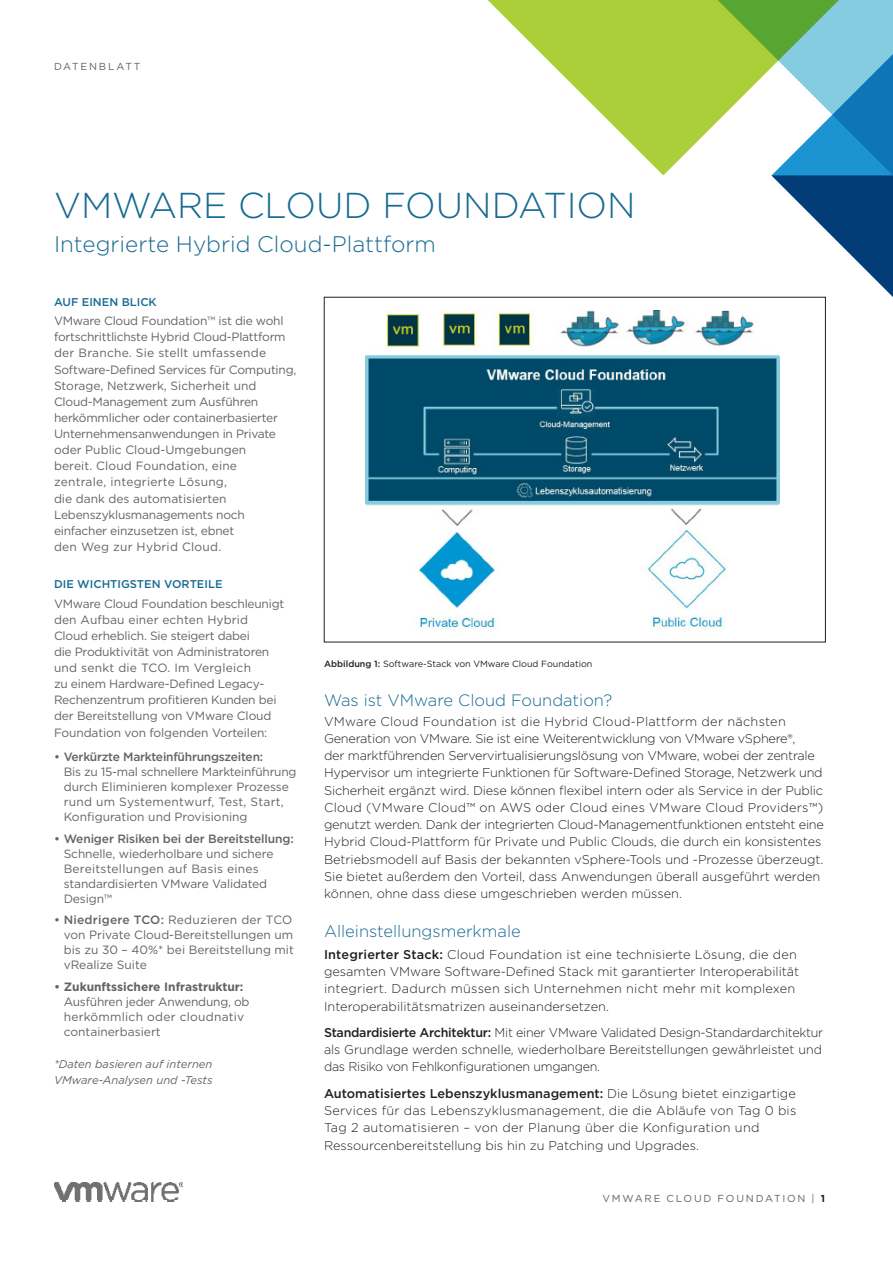
<style>
.page{position:relative;width:893px;height:1263px;background:#fff}
.page>*{position:absolute;margin:0;border:0;box-sizing:border-box;transform-origin:0 0}
.t1{font:300 36px "Gotham";color:#176a92}
.t2{font:300 22.5px "Gotham";color:#176a92}
.t3{font:300 16.5px "Gotham";color:#176a92}
.t4{font:300 12.75px/17.2px "Gotham";letter-spacing:-.005em;color:#231f20}
.t5{font:300 12.75px/17.2px "Gotham";letter-spacing:.015em;color:#231f20}
.t6{font:12px/16.2px "Gotham";letter-spacing:-.01em;color:#636366}
.t7{font:500 12px "Gotham";letter-spacing:-.02em;color:#636366}
.t8{font:700 12px "Gotham";color:#636366}
.t9{font:italic 11.25px/16.2px "Gotham";color:#636366}
.t10{font:500 11.25px "Gotham";color:#176a92}
.t11{font:10.2px "Gotham";letter-spacing:.175em;color:#636366}
.t12{font:9px "Gotham";color:#231f20}
.s1{font-weight:500}
.s2{font-weight:700;color:#231f20}
</style>
<div class="page">
<img style="left:54px;top:1182px;width:129px;height:20px">
<svg style="left:487px;top:0;width:217px;height:175px;fill:#abcf38"></svg>
<svg style="left:704px;top:0;width:189px;height:297px"></svg>
<img style="left:366px;top:310px;width:413px;height:320px">
<p class="t11" style="left:54px;top:62px;width:88px">DATENBLATT</p>
<h1 class="t1" style="left:54px;top:188px;width:583px">VMWARE CLOUD FOUNDATION</h1>
<h2 class="t2" style="left:54px;top:233px;width:383px">Integrierte Hybrid Cloud-Plattform</h2>
<p class="t10" style="left:54px;top:296px;width:104px">AUF EINEN BLICK</p>
<p class="t6" style="left:54px;top:313px;width:244px">VMware Cloud Foundation™ ist die wohl fortschrittlichste Hybrid Cloud-Plattform der Branche. Sie stellt umfassende Software-Defined Services für Computing, Storage, Netzwerk, Sicherheit und Cloud-Management zum Ausführen herkömmlicher oder containerbasierter Unternehmensanwendungen in Private oder Public Cloud-Umgebungen<br>bereit. Cloud Foundation, eine<br>zentrale, integrierte Lösung,<br>die dank des automatisierten Lebenszyklusmanagements noch einfacher einzusetzen ist, ebnet<br>den Weg zur Hybrid Cloud.</p>
<p class="t10" style="left:54px;top:578px;width:170px">DIE WICHTIGSTEN VORTEILE</p>
<p class="t6" style="left:54px;top:596px;width:232px">VMware Cloud Foundation beschleunigt den Aufbau einer echten Hybrid Cloud erheblich. Sie steigert dabei<br>die Produktivität von Administratoren und senkt die TCO. Im Vergleich<br>zu einem Hardware-Defined Legacy-Rechenzentrum profitieren Kunden bei der Bereitstellung von VMware Cloud Foundation von folgenden Vorteilen:</p>
<p class="t7" style="left:54px;top:750px;width:211px">• Verkürzte Markteinführungszeiten:</p>
<p class="t6" style="left:64px;top:764px;width:234px;line-height:15px">Bis zu 15-mal schnellere Markteinführung durch Eliminieren komplexer Prozesse rund um Systementwurf, Test, Start, Konfiguration und Provisioning</p>
<p class="t7" style="left:54px;top:832px;width:241px">• Weniger Risiken bei der Bereitstellung:</p>
<p class="t6" style="left:64px;top:846px;width:211px;line-height:15px">Schnelle, wiederholbare und sichere<br>Bereitstellungen auf Basis eines standardisierten VMware Validated<br>Design™</p>
<p class="t6" style="left:64px;top:913px;width:232px;line-height:15px;text-indent:-10px"><span class="s1">• Niedrigere TCO:</span> Reduzieren der TCO von Private Cloud-Bereitstellungen um bis zu 30 – 40%* bei Bereitstellung mit vRealize Suite</p>
<p class="t8" style="left:54px;top:982px;width:191px">• Zukunftssichere Infrastruktur:</p>
<p class="t6" style="left:64px;top:995px;width:187px;line-height:15px">Ausführen jeder Anwendung, ob herkömmlich oder cloudnativ containerbasiert</p>
<p class="t9" style="left:54px;top:1057px;width:160px">*Daten basieren auf internen<br>VMware-Analysen und -Tests</p>
<p class="t12" style="left:324px;top:659px;width:270px"><span class="s1">Abbildung 1:</span> Software-Stack von VMware Cloud Foundation</p>
<p class="t3" style="left:324px;top:692px;width:290px">Was ist VMware Cloud Foundation?</p>
<p class="t4" style="left:324px;top:713px;width:501px">VMware Cloud Foundation ist die Hybrid Cloud-Plattform der nächsten Generation von VMware. Sie ist eine Weiterentwicklung von VMware vSphere®,<br>der marktführenden Servervirtualisierungslösung von VMware, wobei der zentrale Hypervisor um integrierte Funktionen für Software-Defined Storage, Netzwerk und Sicherheit ergänzt wird. Diese können flexibel intern oder als Service in der Public Cloud (VMware Cloud™ on AWS oder Cloud eines VMware Cloud Providers™) genutzt werden. Dank der integrierten Cloud-Managementfunktionen entsteht eine Hybrid Cloud-Plattform für Private und Public Clouds, die durch ein konsistentes Betriebsmodell auf Basis der bekannten vSphere-Tools und -Prozesse überzeugt.<br>Sie bietet außerdem den Vorteil, dass Anwendungen überall ausgeführt werden können, ohne dass diese umgeschrieben werden müssen.</p>
<p class="t3" style="left:324px;top:923px;width:198px">Alleinstellungsmerkmale</p>
<p class="t4" style="left:324px;top:946px;width:477px"><span class="s1">Integrierter Stack:</span> Cloud Foundation ist eine technisierte Lösung, die den gesamten VMware Software-Defined Stack mit garantierter Interoperabilität integriert. Dadurch müssen sich Unternehmen nicht mehr mit komplexen Interoperabilitätsmatrizen auseinandersetzen.</p>
<p class="t4" style="left:324px;top:1024px;width:501px;text-align:justify"><span class="s1">Standardisierte Architektur:</span> Mit einer VMware Validated Design-Standardarchitektur als Grundlage werden schnelle, wiederholbare Bereitstellungen gewährleistet und das Risiko von Fehlkonfigurationen umgangen.</p>
<p class="t5" style="left:324px;top:1085px;width:474px"><span class="s1">Automatisiertes Lebenszyklusmanagement:</span> Die Lösung bietet einzigartige Services für das Lebenszyklusmanagement, die die Abläufe von Tag 0 bis Tag 2 automatisieren – von der Planung über die Konfiguration und Ressourcenbereitstellung bis hin zu Patching und Upgrades.</p>
<p class="t11" style="left:602px;top:1193px;width:224px">VMWARE CLOUD FOUNDATION | <span class="s2">1</span></p>
</div>
